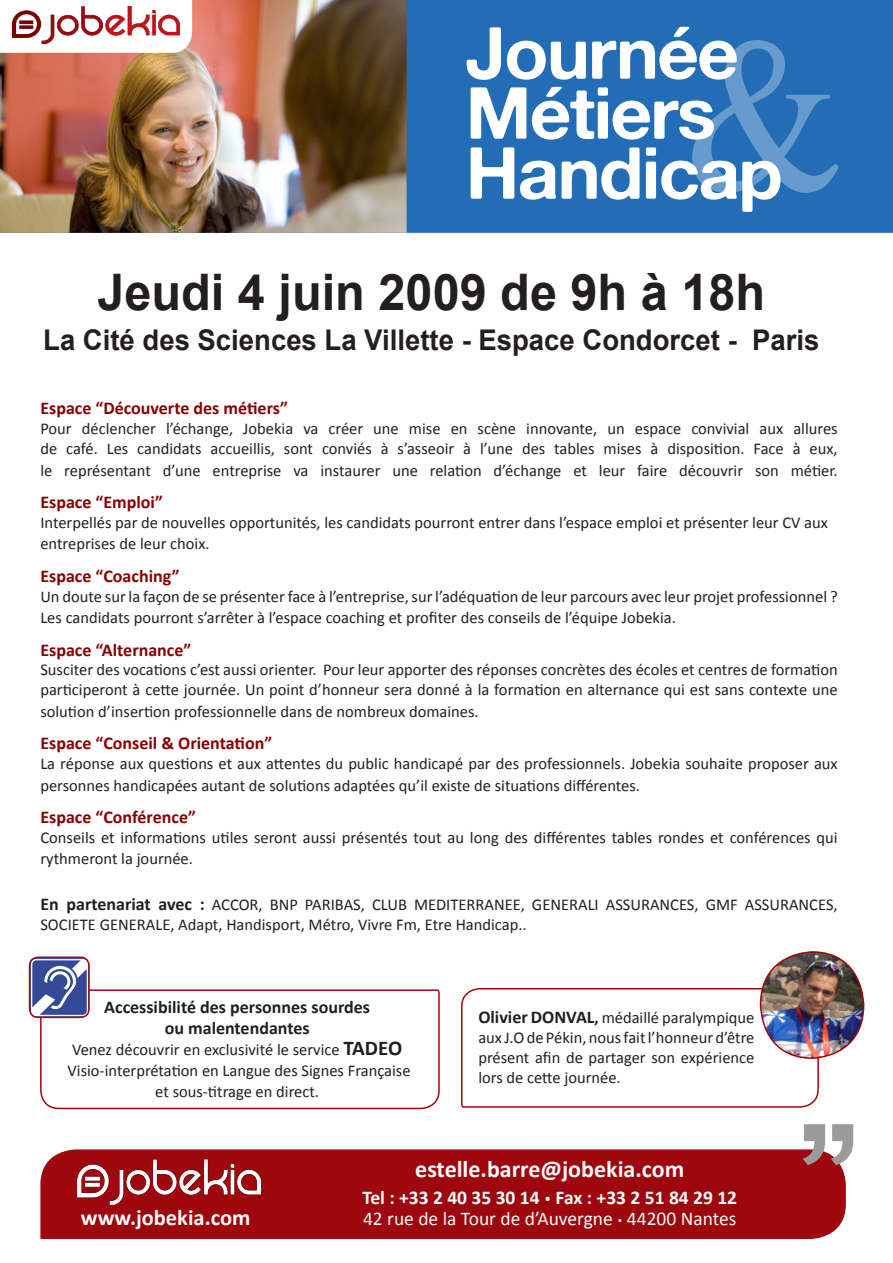
<style>
.page{position:relative;width:893px;height:1263px;background:#fff}
.page>*{position:absolute;margin:0;border:0;box-sizing:border-box;transform-origin:0 0}
.t1{font:225px "Pegasus";color:#fff;scale:.93 1}
.t2{font:171.3px "Smoking";color:#9b9b9b;scale:1.25 1}
.t3{font:72px "Alte Haas Grotesk Bold";letter-spacing:-.025em;color:#fff}
.t4{font:700 50.4px "Arial";color:#231f20}
.t5{font:700 28.5px "Arial";color:#231f20}
.t6{font:700 24px "Calibri";color:#fcfcfc}
.t7{font:700 22.5px "Calibri";color:#fcfcfc}
.t8{font:19.5px "Calibri";color:#fcfcfc}
.t9{font:700 19.5px "Calibri";color:#fcfcfc}
.t10{font:700 18px "Calibri";color:#870000}
.t11{font:700 18px "Calibri";color:#231f20}
.t12{font:16.5px/19.8px "Calibri";color:#231f20}
.s1{font-weight:700;font-size:18px}
.s2{font-weight:700;font-size:21px}
.s3{font-weight:700}
</style>
<div class="page">
<div style="left:40px;top:1149px;width:806px;height:90px;background:#9d070d"></div>
<svg style="left:39px;top:989px;width:401px;height:121px"></svg>
<svg style="left:461px;top:988px;width:359px;height:120px"></svg>
<img style="left:78px;top:1159px;width:183px;height:45px">
<img style="left:30px;top:959px;width:59px;height:58px">
<div style="left:29px;top:956px;width:61px;height:62px;border:2px solid #9d070d;border-radius:9px"></div>
<div style="left:407px;top:0;width:486px;height:233px;background:#226db6"></div>
<img style="left:0;top:0;width:407px;height:233px">
<svg style="left:0;top:0;width:192px;height:53px"></svg>
<img style="left:13px;top:6px;width:167px;height:37px">
<img style="left:760px;top:952px;width:104px;height:106px">
<div style="left:760px;top:951px;width:104px;height:108px;border:2px solid #9d070d;border-radius:50%"></div>
<p class="t3" style="left:466px;top:9px;width:275px">Journée</p>
<p class="t3" style="left:466px;top:69px;width:252px">Métiers</p>
<p class="t3" style="left:466px;top:129px;width:319px">Handicap</p>
<h1 class="t1" style="left:674px;top:-17px;width:188px">&amp;</h1>
<p class="t4" style="left:97px;top:259px;width:669px">Jeudi 4 juin 2009 de 9h à 18h</p>
<p class="t5" style="left:43px;top:322px;width:778px">La Cité des Sciences La Villette - Espace Condorcet - Paris</p>
<p class="t10" style="left:40px;top:397px;width:249px">Espace “Découverte des métiers”</p>
<p class="t12" style="left:40px;top:418px;width:799px">Pour déclencher l’échange, Jobekia va créer une mise en scène innovante, un espace convivial aux allures de café. Les candidats accueillis, sont conviés à s’asseoir à l’une des tables mises à disposition. Face à eux,</p>
<p class="t12" style="left:40px;top:459px;width:799px">le représentant d’une entreprise va instaurer une relation d’échange et leur faire découvrir son métier.</p>
<p class="t10" style="left:40px;top:491px;width:124px">Espace “Emploi”</p>
<p class="t12" style="left:40px;top:511px;width:789px;line-height:21.6px">Interpellés par de nouvelles opportunités, les candidats pourront entrer dans l’espace emploi et présenter leur CV aux entreprises de leur choix.</p>
<p class="t10" style="left:40px;top:565px;width:141px">Espace “Coaching”</p>
<p class="t12" style="left:40px;top:584px;width:799px;line-height:21.6px">Un doute sur la façon de se présenter face à l’entreprise, sur l’adéquation de leur parcours avec leur projet professionnel ?<br>Les candidats pourront s’arrêter à l’espace coaching et profiter des conseils de l’équipe Jobekia.</p>
<p class="t10" style="left:40px;top:638px;width:152px">Espace “Alternance”</p>
<p class="t12" style="left:40px;top:659px;width:799px">Susciter des vocations c’est aussi orienter. Pour leur apporter des réponses concrètes des écoles et centres de formation participeront à cette journée. Un point d’honneur sera donné à la formation en alternance qui est sans contexte une</p>
<p class="t12" style="left:40px;top:700px;width:440px">solution d’insertion professionnelle dans de nombreux domaines.</p>
<p class="t10" style="left:40px;top:732px;width:233px">Espace “Conseil &amp; Orientation”</p>
<p class="t12" style="left:40px;top:752px;width:799px;line-height:21.6px">La réponse aux questions et aux attentes du public handicapé par des professionnels. Jobekia souhaite proposer aux personnes handicapées autant de solutions adaptées qu’il existe de situations différentes.</p>
<p class="t10" style="left:40px;top:806px;width:157px">Espace “Conférence”</p>
<p class="t12" style="left:40px;top:826px;width:799px;line-height:21.6px">Conseils et informations utiles seront aussi présentés tout au long des différentes tables rondes et conférences qui rythmeront la journée.</p>
<p class="t12" style="left:40px;top:894px;width:799px"><span class="s1">En partenariat avec :</span> ACCOR, BNP PARIBAS, CLUB MEDITERRANEE, GENERALI ASSURANCES, GMF ASSURANCES,<br>SOCIETE GENERALE, Adapt, Handisport, Métro, Vivre Fm, Etre Handicap..</p>
<p class="t11" style="left:104px;top:996px;width:267px">Accessibilité des personnes sourdes</p>
<p class="t11" style="left:165px;top:1017px;width:146px">ou malentendantes</p>
<p class="t12" style="left:72px;top:1039px;width:332px">Venez découvrir en exclusivité le service <span class="s2">TADEO</span></p>
<p class="t12" style="left:68px;top:1059px;width:344px;line-height:21px;text-align:center">Visio-interprétation en Langue des Signes Française et sous-titrage en direct.</p>
<p class="t12" style="left:478px;top:1007px;width:278px;text-align:justify"><span class="s1">Olivier DONVAL</span><span class="s3">,</span> médaillé paralympique aux J.O de Pékin, nous fait l’honneur d’être présent afin de partager son expérience lors de cette journée.</p>
<p class="t7" style="left:81px;top:1203px;width:171px">www.jobekia.com</p>
<p class="t6" style="left:415px;top:1154px;width:270px">estelle.barre@jobekia.com</p>
<p class="t9" style="left:362px;top:1185px;width:376px">Tel : +33 2 40 35 30 14 <sup>.</sup> Fax : +33 2 51 84 29 12</p>
<p class="t8" style="left:363px;top:1206px;width:375px">42 rue de la Tour de d’Auvergne <sup>.</sup> 44200 Nantes</p>
<p class="t2" style="left:785px;top:989px;width:69px">,,</p>
</div>
